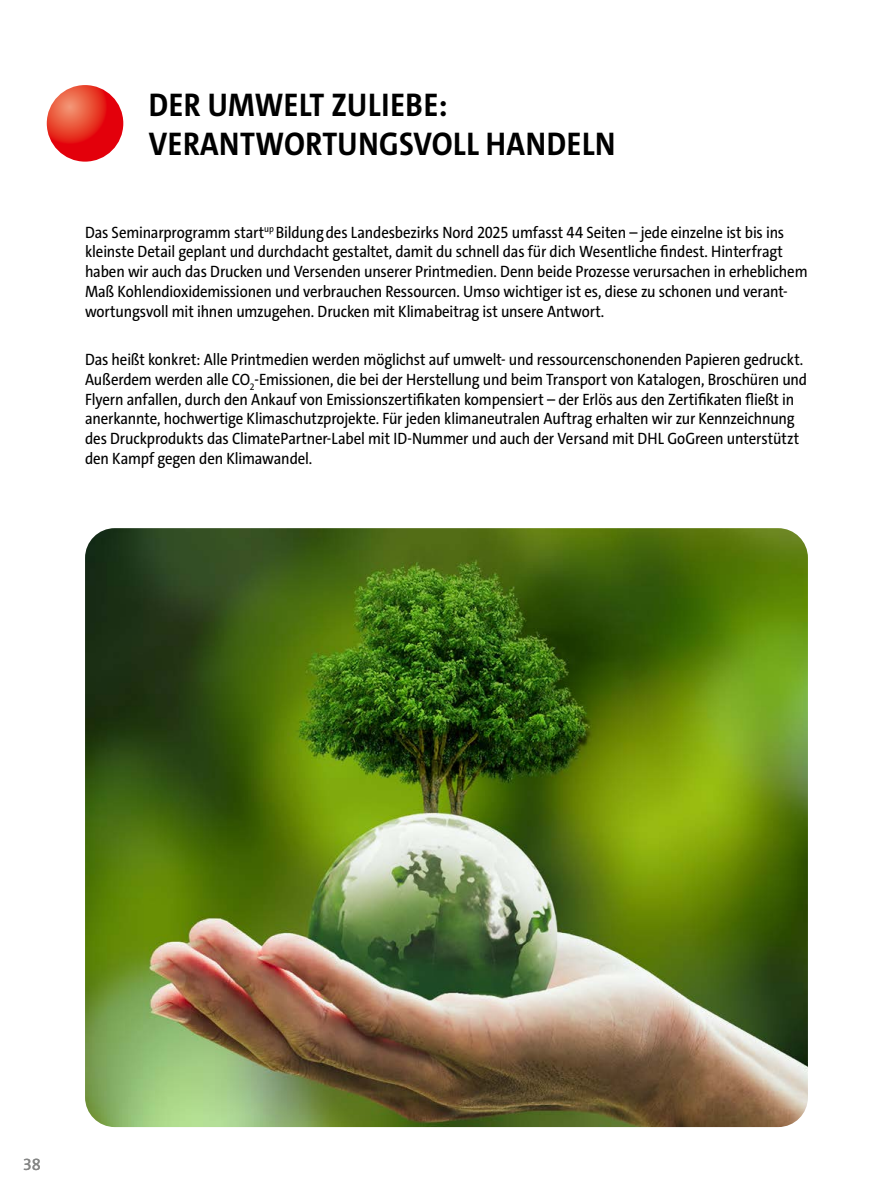
<style>
.page{position:relative;width:893px;height:1191px;background:#fff}
.page>*{position:absolute;margin:0;border:0;box-sizing:border-box;transform-origin:0 0}
.t1{font:700 33px/39.6px "The Sans S Cd";letter-spacing:.015em;color:#000}
.t2{font:16.5px/19.8px "The Sans S Cd";letter-spacing:-.01em;color:#000}
.t3{font:16.5px "The Sans";color:#868786}
</style>
<div class="page">
<svg style="left:47px;top:85px;width:76px;height:77px;background:#e73127"></svg>
<img style="left:85px;top:528px;width:723px;height:599px">
<h1 class="t1" style="left:149px;top:85px;width:468px">DER UMWELT ZULIEBE:<br>VERANTWORTUNGSVOLL HANDELN</h1>
<p class="t2" style="left:85px;top:222px;width:724px">Das Seminarprogramm start<sup>up</sup> Bildungdes Landesbezirks Nord 2025 umfasst 44 Seiten – jede einzelne ist bis ins kleinste Detail geplant und durchdacht gestaltet, damit du schnell das für dich Wesentliche findest. Hinterfragt haben wir auch das Drucken und Versenden unserer Printmedien. Denn beide Prozesse verursachen in erheblichem Maß Kohlendioxidemissionen und verbrauchen Ressourcen. Umso wichtiger ist es, diese zu schonen und verant&shy;wortungsvoll mit ihnen umzugehen. Drucken mit Klimabeitrag ist unsere Antwort.</p>
<p class="t2" style="left:85px;top:350px;width:724px">Das heißt konkret: Alle Printmedien werden möglichst auf umwelt- und ressourcenschonenden Papieren gedruckt.<br>Außerdem werden alle CO<sub>2</sub>-Emissionen, die bei der Herstellung und beim Transport von Katalogen, Broschüren und Flyern anfallen, durch den Ankauf von Emissionszertifikaten kompensiert – der Erlös aus den Zertifikaten fließt in anerkannte, hochwertige Klimaschutzprojekte. Für jeden klimaneutralen Auftrag erhalten wir zur Kennzeichnung des Druckprodukts das ClimatePartner-Label mit ID-Nummer und auch der Versand mit DHL GoGreen unterstützt den Kampf gegen den Klimawandel.</p>
<p class="t3" style="left:23px;top:1154px;width:20px">38</p>
</div>
